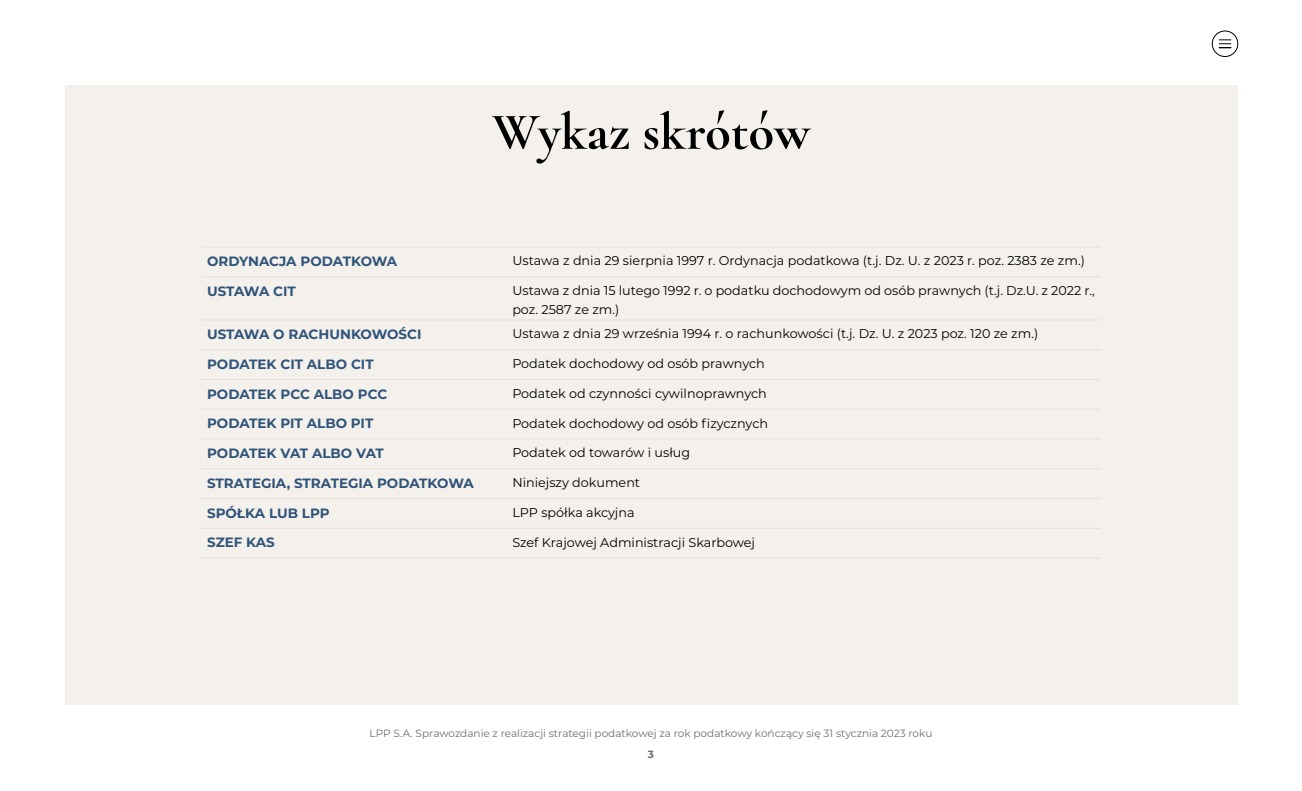
<style>
.page{position:relative;width:1302px;height:791px;background:#fff}
.page>*{position:absolute;margin:0;border:0;box-sizing:border-box;transform-origin:0 0}
.t1{font:700 52.5px "Cormorant Garamond";color:#000}
.t2{font:700 13.5px "Montserrat";color:#305379}
.t3{font:12.75px/18.8px "Montserrat";color:#000}
.t4{font:10.5px "Montserrat";color:#6e6e6e}
.t5{font:700 10.5px "Montserrat";color:#6e6e6e}
</style>
<div class="page">
<div style="left:65px;top:86px;width:1172px;height:619px;background:#f4f1ec"></div>
<hr style="left:201px;top:247px;width:305px;height:1px;background:#e7dfd5">
<hr style="left:506px;top:247px;width:594px;height:1px;background:#e7dfd5">
<hr style="left:201px;top:276px;width:305px;height:1px;background:#e7dfd5">
<hr style="left:506px;top:276px;width:594px;height:1px;background:#e7dfd5">
<hr style="left:201px;top:319px;width:305px;height:1px;background:#e7dfd5">
<hr style="left:506px;top:319px;width:594px;height:1px;background:#e7dfd5">
<hr style="left:201px;top:349px;width:305px;height:1px;background:#e7dfd5">
<hr style="left:506px;top:349px;width:594px;height:1px;background:#e7dfd5">
<hr style="left:201px;top:379px;width:305px;height:1px;background:#e7dfd5">
<hr style="left:506px;top:379px;width:594px;height:1px;background:#e7dfd5">
<hr style="left:201px;top:409px;width:305px;height:1px;background:#e7dfd5">
<hr style="left:506px;top:409px;width:594px;height:1px;background:#e7dfd5">
<hr style="left:201px;top:439px;width:305px;height:1px;background:#e7dfd5">
<hr style="left:506px;top:439px;width:594px;height:1px;background:#e7dfd5">
<hr style="left:201px;top:468px;width:305px;height:1px;background:#e7dfd5">
<hr style="left:506px;top:468px;width:594px;height:1px;background:#e7dfd5">
<hr style="left:201px;top:498px;width:305px;height:1px;background:#e7dfd5">
<hr style="left:506px;top:498px;width:594px;height:1px;background:#e7dfd5">
<hr style="left:201px;top:528px;width:305px;height:1px;background:#e7dfd5">
<hr style="left:506px;top:528px;width:594px;height:1px;background:#e7dfd5">
<hr style="left:201px;top:558px;width:305px;height:1px;background:#e7dfd5">
<hr style="left:506px;top:558px;width:594px;height:1px;background:#e7dfd5">
<div style="left:1211px;top:31px;width:26px;height:26px;border:1px solid #000;border-radius:50%"></div>
<svg style="left:1218px;top:39px;width:12px;height:9px"></svg>
<h1 class="t1" style="left:491px;top:100px;width:320px">Wykaz skrótów</h1>
<p class="t2" style="left:207px;top:252px;width:192px">ORDYNACJA PODATKOWA</p>
<p class="t3" style="left:512px;top:251px;width:574px">Ustawa z dnia 29 sierpnia 1997 r. Ordynacja podatkowa (t.j. Dz. U. z 2023 r. poz. 2383 ze zm.)</p>
<p class="t2" style="left:207px;top:281px;width:90px">USTAWA CIT</p>
<p class="t3" style="left:512px;top:281px;width:584px">Ustawa z dnia 15 lutego 1992 r. o podatku dochodowym od osób prawnych (t.j. Dz.U. z 2022 r., poz. 2587 ze zm.)</p>
<p class="t2" style="left:207px;top:324px;width:216px">USTAWA O RACHUNKOWOŚCI</p>
<p class="t3" style="left:512px;top:324px;width:527px">Ustawa z dnia 29 września 1994 r. o rachunkowości (t.j. Dz. U. z 2023 poz. 120 ze zm.)</p>
<p class="t2" style="left:207px;top:354px;width:168px">PODATEK CIT ALBO CIT</p>
<p class="t3" style="left:512px;top:354px;width:254px">Podatek dochodowy od osób prawnych</p>
<p class="t2" style="left:207px;top:384px;width:182px">PODATEK PCC ALBO PCC</p>
<p class="t3" style="left:512px;top:383px;width:256px">Podatek od czynności cywilnoprawnych</p>
<p class="t2" style="left:207px;top:414px;width:168px">PODATEK PIT ALBO PIT</p>
<p class="t3" style="left:512px;top:413px;width:257px">Podatek dochodowy od osób fizycznych</p>
<p class="t2" style="left:207px;top:443px;width:178px">PODATEK VAT ALBO VAT</p>
<p class="t3" style="left:512px;top:443px;width:179px">Podatek od towarów i usług</p>
<p class="t2" style="left:207px;top:473px;width:268px">STRATEGIA, STRATEGIA PODATKOWA</p>
<p class="t3" style="left:512px;top:473px;width:129px">Niniejszy dokument</p>
<p class="t2" style="left:207px;top:503px;width:124px">SPÓŁKA LUB LPP</p>
<p class="t3" style="left:512px;top:502px;width:124px">LPP spółka akcyjna</p>
<p class="t2" style="left:207px;top:533px;width:69px">SZEF KAS</p>
<p class="t3" style="left:512px;top:532px;width:244px">Szef Krajowej Administracji Skarbowej</p>
<p class="t4" style="left:369px;top:726px;width:564px">LPP S.A. Sprawozdanie z realizacji strategii podatkowej za rok podatkowy kończący się 31 stycznia 2023 roku</p>
<p class="t5" style="left:647px;top:747px;width:8px">3</p>
</div>
